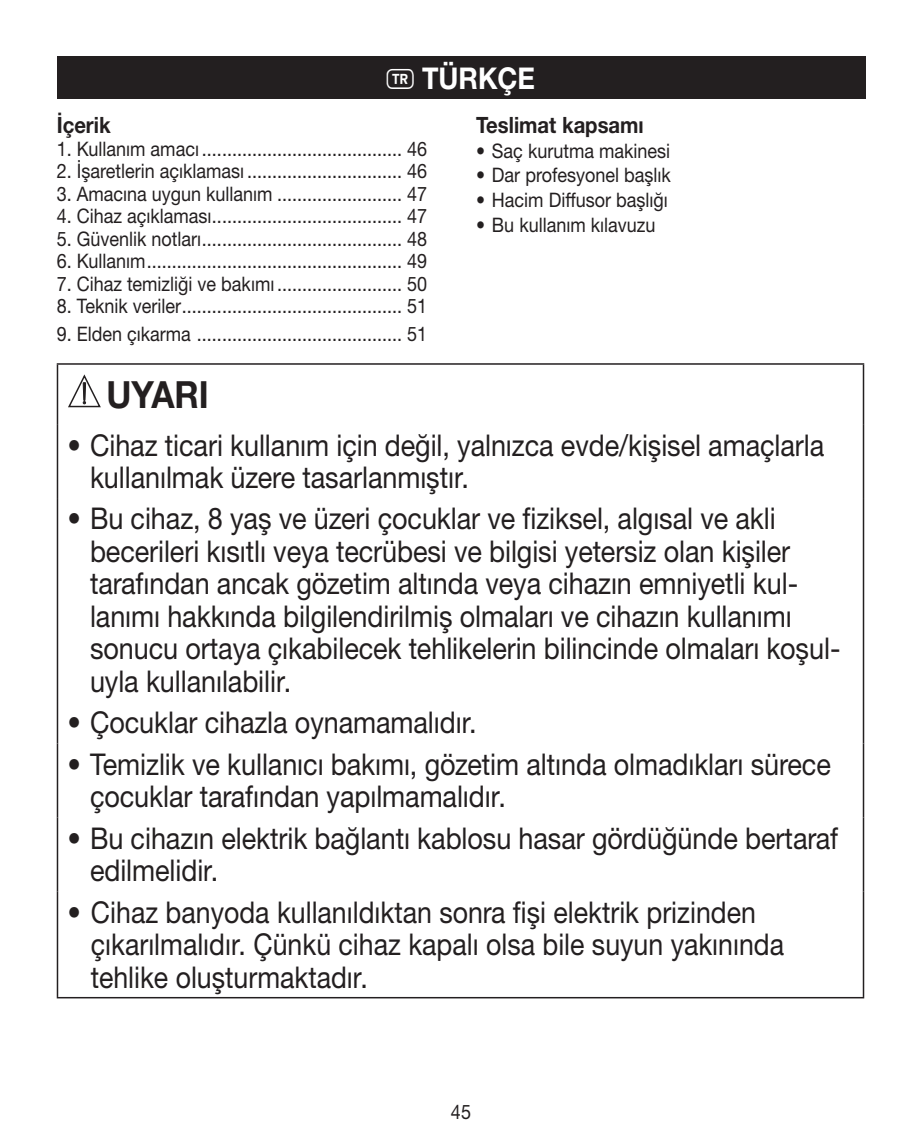
<style>
.page{position:relative;width:922px;height:1134px;background:#fff}
.page>*{position:absolute;margin:0;border:0;box-sizing:border-box;transform-origin:0 0}
.t1{font:700 37.5px "Helvetica Neue LTW1 G";color:#231f20;scale:.9 1}
.t2{font:30px/32.5px "Helvetica Neue LTW1 G";letter-spacing:-.005em;color:#231f20;scale:.9 1}
.t3{font:700 30px "Helvetica Neue LT Pro";color:#fff;scale:.9 1}
.t4{font:700 22.5px "Helvetica Neue LTW1 G";color:#231f20;scale:.9 1}
.t5{font:20px "Helvetica Neue LTW1 G";color:#231f20;scale:.9 1}
.s1{font-family:"Laend Beurer 2012"}
</style>
<div class="page">
<div style="left:57px;top:57px;width:808px;height:42px;background:#231f20"></div>
<hr style="left:57px;top:363px;width:807px;height:2px;background:#231f20">
<hr style="left:57px;top:365px;width:1px;height:59px;background:#231f20">
<hr style="left:862px;top:365px;width:2px;height:59px;background:#231f20">
<hr style="left:57px;top:424px;width:1px;height:74px;background:#231f20">
<hr style="left:862px;top:424px;width:2px;height:74px;background:#231f20">
<hr style="left:57px;top:498px;width:1px;height:204px;background:#231f20">
<hr style="left:862px;top:498px;width:2px;height:204px;background:#231f20">
<hr style="left:57px;top:702px;width:1px;height:41px;background:#231f20">
<hr style="left:862px;top:702px;width:2px;height:41px;background:#231f20">
<hr style="left:57px;top:743px;width:1px;height:74px;background:#231f20">
<hr style="left:862px;top:743px;width:2px;height:74px;background:#231f20">
<hr style="left:57px;top:817px;width:1px;height:74px;background:#231f20">
<hr style="left:862px;top:817px;width:2px;height:74px;background:#231f20">
<hr style="left:57px;top:891px;width:1px;height:106px;background:#231f20">
<hr style="left:862px;top:891px;width:2px;height:106px;background:#231f20">
<hr style="left:57px;top:997px;width:807px;height:1px;background:#231f20">
<svg style="left:68px;top:374px;width:33px;height:34px"></svg>
<div style="left:83px;top:383px;width:3px;height:18px;border:1px solid #231f20"></div>
<p class="t3" style="left:387px;top:59px;width:166px"><span class="s1">T</span> TÜRKÇE</p>
<p class="t4" style="left:57px;top:111px;width:61px">İçerik</p>
<p class="t5" style="left:57px;top:136px;width:413px">1. Kullanım amacı ........................................ 46</p>
<p class="t5" style="left:57px;top:159px;width:413px">2. İşaretlerin açıklaması ............................... 46</p>
<p class="t5" style="left:57px;top:181px;width:413px">3. Amacına uygun kullanım ......................... 47</p>
<p class="t5" style="left:57px;top:204px;width:413px">4. Cihaz açıklaması...................................... 47</p>
<p class="t5" style="left:57px;top:226px;width:413px">5. Güvenlik notları........................................ 48</p>
<p class="t5" style="left:57px;top:249px;width:413px">6. Kullanım................................................... 49</p>
<p class="t5" style="left:57px;top:271px;width:413px">7. Cihaz temizliği ve bakımı ......................... 50</p>
<p class="t5" style="left:57px;top:294px;width:413px">8. Teknik veriler............................................ 51</p>
<p class="t5" style="left:57px;top:321px;width:413px">9. Elden çıkarma ......................................... 51</p>
<p class="t4" style="left:476px;top:111px;width:188px">Teslimat kapsamı</p>
<p class="t5" style="left:476px;top:138px;width:217px">• Saç kurutma makinesi</p>
<p class="t5" style="left:476px;top:163px;width:218px">• Dar profesyonel başlık</p>
<p class="t5" style="left:476px;top:187px;width:214px">• Hacim Diffusor başlığı</p>
<p class="t5" style="left:476px;top:212px;width:201px">• Bu kullanım kılavuzu</p>
<p class="t1" style="left:106px;top:371px;width:115px">UYARI</p>
<p class="t2" style="left:90px;top:428px;width:817px;text-indent:-22px">• Cihaz ticari kullanım için değil, yalnızca evde/kişisel amaçlarla kullanılmak üzere tasarlanmıştır.</p>
<p class="t2" style="left:90px;top:502px;width:835px;text-indent:-22px">• Bu cihaz, 8 yaş ve üzeri çocuklar ve fiziksel, algısal ve akli becerileri kısıtlı veya tecrübesi ve bilgisi yetersiz olan kişiler tarafından ancak gözetim altında veya cihazın emniyetli kul&shy;lanımı hakkında bilgilendirilmiş olmaları ve cihazın kullanımı sonucu ortaya çıkabilecek tehlikelerin bilincinde olmaları koşul&shy;uyla kullanılabilir.</p>
<p class="t2" style="left:67px;top:706px;width:456px">• Çocuklar cihazla oynamamalıdır.</p>
<p class="t2" style="left:90px;top:748px;width:824px;text-indent:-22px">• Temizlik ve kullanıcı bakımı, gözetim altında olmadıkları sürece çocuklar tarafından yapılmamalıdır.</p>
<p class="t2" style="left:90px;top:822px;width:832px;text-indent:-22px">• Bu cihazın elektrik bağlantı kablosu hasar gördüğünde bertaraf edilmelidir.</p>
<p class="t2" style="left:91px;top:895px;width:771px;text-indent:-23px">• Cihaz banyoda kullanıldıktan sonra fişi elektrik prizinden çıkarılmalıdır. Çünkü cihaz kapalı olsa bile suyun yakınında tehlike oluşturmaktadır.</p>
<p class="t5" style="left:451px;top:1099px;width:24px">45</p>
</div>
